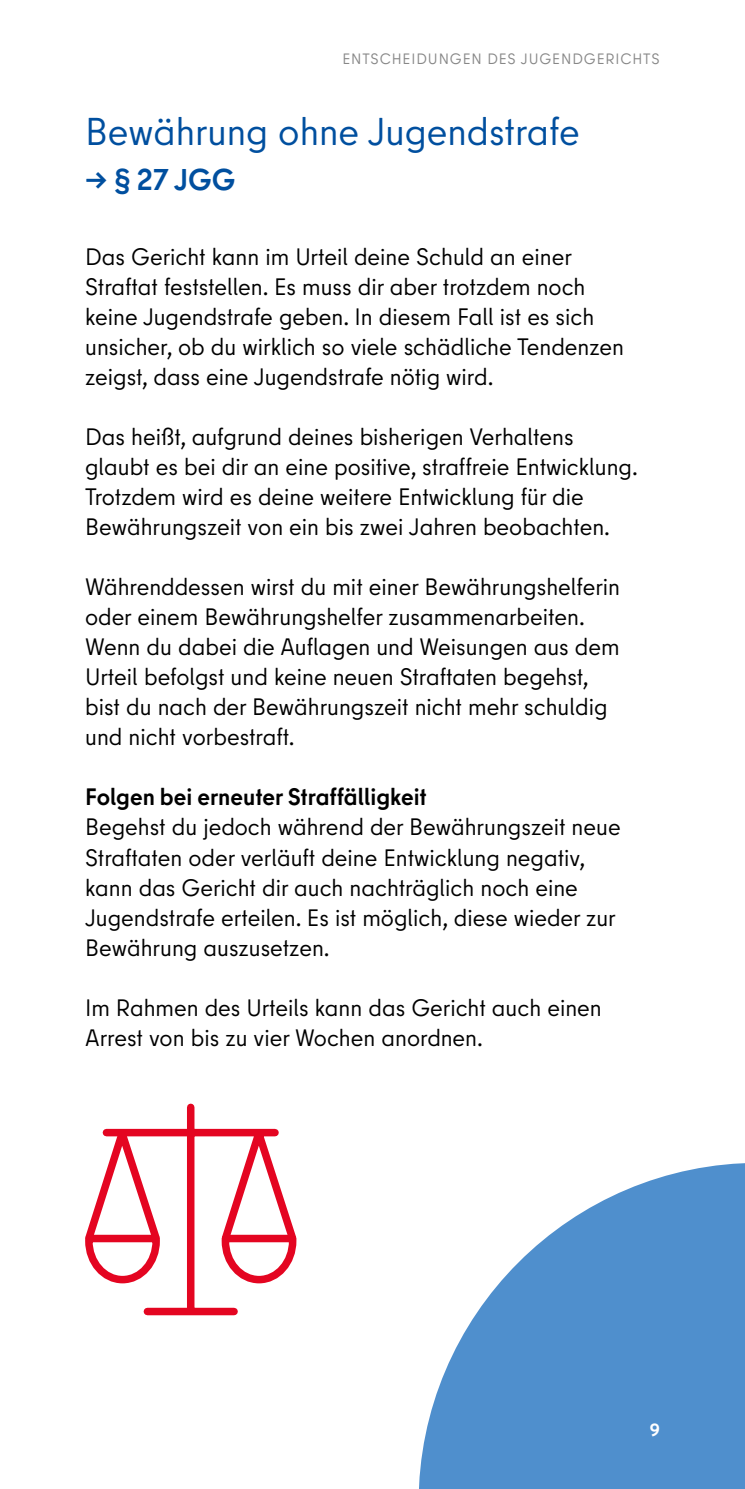
<style>
.page{position:relative;width:745px;height:1489px;background:#fff}
.page>*{position:absolute;margin:0;border:0;box-sizing:border-box;transform-origin:0 0}
.Intro_15_5_pt{font:38.75px "Berlin Type";color:#004f9f}
.Intro_15_5_pt-2{font:700 30px "Berlin Type";color:#004f9f}
.Copy_9_5_pt{font:23.75px/30px "Berlin Type";color:#000}
.Copy_9_5_pt-2{font:700 23.75px "Berlin Type";color:#000}
.Marginalien{font:700 17.5px "Berlin Type";color:#fff}
.t1{font:15px "Berlin Type";letter-spacing:.06em;color:#878787}
</style>
<div class="page">
<svg style="left:419px;top:1163px;width:325px;height:325px;fill:#4f8fcd"></svg>
<svg style="left:143px;top:1103px;width:154px;height:213px"></svg>
<svg style="left:85px;top:1108px;width:80px;height:178px"></svg>
<p class="t1" style="left:342px;top:49px;width:319px">ENTSCHEIDUNGEN DES JUGENDGERICHTS</p>
<p class="Intro_15_5_pt" style="left:85px;top:107px;width:496px">Bewährung ohne Jugendstrafe</p>
<p class="Intro_15_5_pt-2" style="left:85px;top:160px;width:152px">→ § 27 JGG</p>
<p class="Copy_9_5_pt" style="left:85px;top:242px;width:540px">Das Gericht kann im Urteil deine Schuld an einer Straftat feststellen. Es muss dir aber trotzdem noch keine Jugendstrafe geben. In diesem Fall ist es sich unsicher, ob du wirklich so viele schädliche Tendenzen zeigst, dass eine Jugendstrafe nötig wird.</p>
<p class="Copy_9_5_pt" style="left:85px;top:422px;width:554px">Das heißt, aufgrund deines bisherigen Verhaltens glaubt es bei dir an eine positive, straffreie Entwicklung.<br>Trotzdem wird es deine weitere Entwicklung für die Bewährungszeit von ein bis zwei Jahren beobachten.</p>
<p class="Copy_9_5_pt" style="left:85px;top:572px;width:536px">Währenddessen wirst du mit einer Bewährungshelferin oder einem Bewährungshelfer zusammenarbeiten.<br>Wenn du dabei die Auflagen und Weisungen aus dem Urteil befolgst und keine neuen Straftaten begehst, bist du nach der Bewährungszeit nicht mehr schuldig und nicht vorbestraft.</p>
<p class="Copy_9_5_pt-2" style="left:85px;top:782px;width:343px">Folgen bei erneuter Straffälligkeit</p>
<p class="Copy_9_5_pt" style="left:85px;top:812px;width:536px">Begehst du jedoch während der Bewährungszeit neue Straftaten oder verläuft deine Entwicklung negativ, kann das Gericht dir auch nachträglich noch eine Jugendstrafe erteilen. Es ist möglich, diese wieder zur Bewährung auszusetzen.</p>
<p class="Copy_9_5_pt" style="left:85px;top:992px;width:518px">Im Rahmen des Urteils kann das Gericht auch einen<br>Arrest von bis zu vier Wochen anordnen.</p>
<p class="Marginalien" style="left:649px;top:1418px;width:12px">9</p>
</div>
